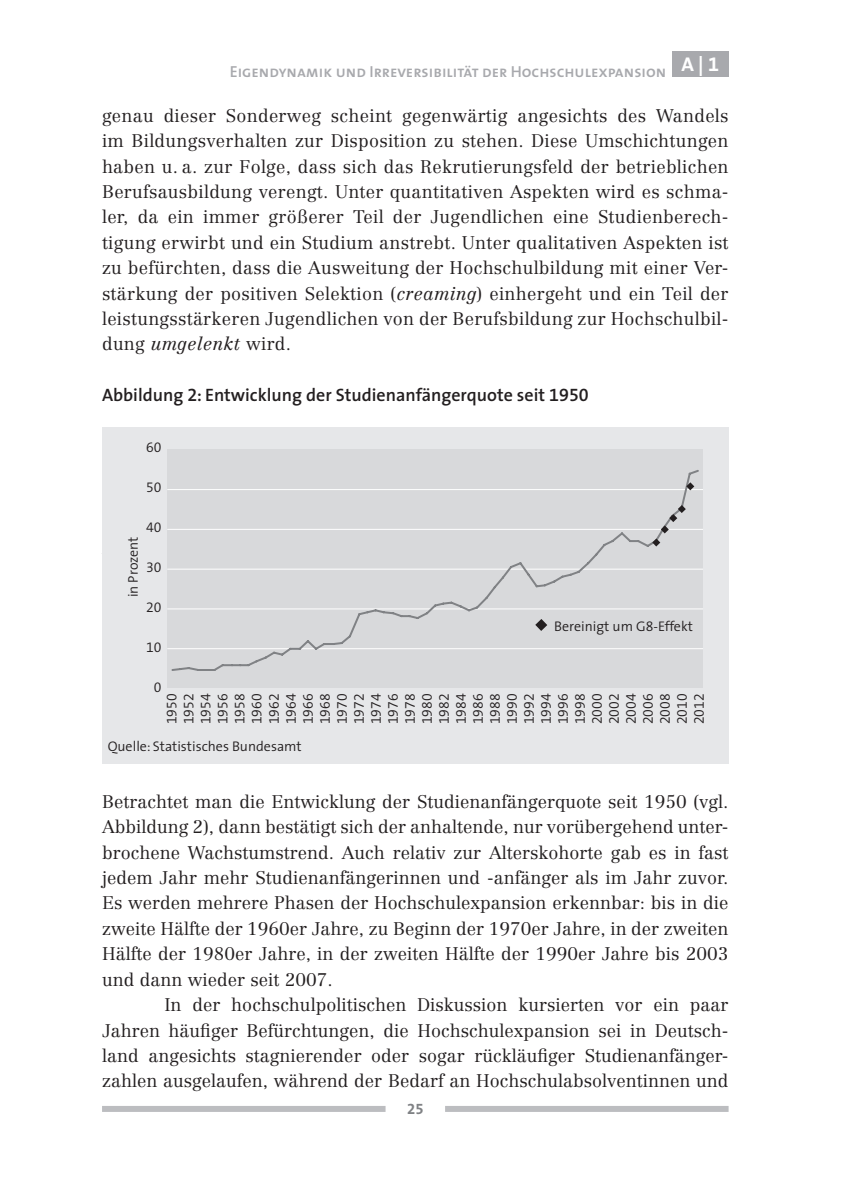
<style>
.page{position:relative;width:842px;height:1191px;background:#fff}
.page>*{position:absolute;margin:0;border:0;box-sizing:border-box;transform-origin:0 0}
.t1{font:300 18px/25.4px "Centennial";color:#231f20;text-align:justify}
.t2{font:600 18px "The Sans";color:#231f20}
.t3{font:16px "The Sans Semi Bold Caps";color:#a8a9ad}
.t4{font:15px "The Sans Bold Expert";color:#808285}
.t5{font:14px/17px "The Sans Semi Light Expert";color:#231f20;text-align:justify}
.t6{font:300 14px "The Sans";color:#231f20}
.s1{font-style:italic}
.s2{font-family:"The Sans Semi Bold Expert";font-weight:400}
.s3{font-family:"The Sans Semi Light Expert";font-weight:400}
</style>
<div class="page">
<div style="left:102px;top:1106px;width:284px;height:6px;background:#bcbdc0"></div>
<div style="left:445px;top:1106px;width:284px;height:6px;background:#bcbdc0"></div>
<div style="left:672px;top:51px;width:57px;height:26px;background:#a8a9ad"></div>
<div style="left:102px;top:427px;width:627px;height:336px;background:#e6e7e9"></div>
<div style="left:167px;top:450px;width:536px;height:238px;background:#d8d9db"></div>
<hr style="left:167px;top:489px;width:536px;height:1px;background:#fff">
<hr style="left:167px;top:529px;width:536px;height:1px;background:#fff">
<hr style="left:167px;top:568px;width:536px;height:1px;background:#fff">
<hr style="left:167px;top:608px;width:536px;height:1px;background:#fff">
<hr style="left:167px;top:648px;width:536px;height:1px;background:#fff">
<svg style="left:171px;top:470px;width:528px;height:201px"></svg>
<svg style="left:686px;top:482px;width:8px;height:8px"></svg>
<svg style="left:652px;top:505px;width:34px;height:41px"></svg>
<p class="t3" style="left:230px;top:62px;width:491px">Eigendynamik und Irreversibilität der Hochschulexpansion <sup>A</sup> <sup>|</sup> <sup>1</sup></p>
<p class="t1" style="left:102px;top:104px;width:628px">genau dieser Sonderweg scheint gegenwärtig angesichts des Wandels im Bildungsverhalten zur Disposition zu stehen. Diese Umschichtungen haben u. a. zur Folge, dass sich das Rekrutierungsfeld der betrieblichen Berufsausbildung verengt. Unter quantitativen Aspekten wird es schma&shy;ler, da ein immer größerer Teil der Jugendlichen eine Studienberech&shy;tigung erwirbt und ein Studium anstrebt. Unter qualitativen Aspekten ist zu befürchten, dass die Ausweitung der Hochschulbildung mit einer Ver&shy;stärkung der positiven Selektion (<span class="s1">creaming</span>) einhergeht und ein Teil der leistungsstärkeren Jugendlichen von der Berufsbildung zur Hochschulbil&shy;dung <span class="s1">umgelenkt</span> wird.</p>
<p class="t2" style="left:102px;top:388px;width:488px">Abbildung <span class="s2">2</span>: Entwicklung der Studienanfängerquote seit <span class="s2">1950</span></p>
<p class="t6" style="left:128px;top:597px;width:62px;rotate:-90deg">in Prozent</p>
<p class="t5" style="left:146px;top:440px;width:17px">60</p>
<p class="t5" style="left:146px;top:480px;width:17px">50</p>
<p class="t5" style="left:146px;top:519px;width:17px">40</p>
<p class="t5" style="left:146px;top:559px;width:17px">30</p>
<p class="t5" style="left:146px;top:599px;width:17px">20</p>
<p class="t5" style="left:146px;top:639px;width:17px">10</p>
<p class="t5" style="left:154px;top:679px;width:9px">0</p>
<p class="t6" style="left:554px;top:620px;width:140px">Bereinigt um G<span class="s3">8</span>-Effekt</p>
<p class="t5" style="left:164px;top:724px;width:32px;rotate:-90deg">1950<br>1952<br>1954<br>1956<br>1958<br>1960<br>1962<br>1964<br>1966<br>1968<br>1970<br>1972<br>1974<br>1976<br>1978<br>1980<br>1982<br>1984<br>1986<br>1988<br>1990<br>1992<br>1994<br>1996<br>1998<br>2000<br>2002<br>2004<br>2006<br>2008<br>2010<br>2012</p>
<p class="t6" style="left:108px;top:741px;width:195px">Quelle: Statistisches Bundesamt</p>
<p class="t1" style="left:102px;top:790px;width:628px">Betrachtet man die Entwicklung der Studienanfängerquote seit 1950 (vgl.<br>Abbildung 2), dann bestätigt sich der anhaltende, nur vorübergehend unter&shy;brochene Wachstumstrend. Auch relativ zur Alterskohorte gab es in fast jedem Jahr mehr Studienanfängerinnen und -anfänger als im Jahr zuvor.<br>Es werden mehrere Phasen der Hochschulexpansion erkennbar: bis in die zweite Hälfte der 1960er Jahre, zu Beginn der 1970er Jahre, in der zweiten Hälfte der 1980er Jahre, in der zweiten Hälfte der 1990er Jahre bis 2003 und dann wieder seit 2007.</p>
<p class="t1" style="left:102px;top:993px;width:628px;text-indent:62px">In der hochschulpolitischen Diskussion kursierten vor ein paar Jahren häufiger Befürchtungen, die Hochschulexpansion sei in Deutsch&shy;land angesichts stagnierender oder sogar rückläufiger Studienanfänger&shy;zahlen ausgelaufen, während der Bedarf an Hochschulabsolventinnen und</p>
<p class="t4" style="left:407px;top:1100px;width:18px">25</p>
</div>
